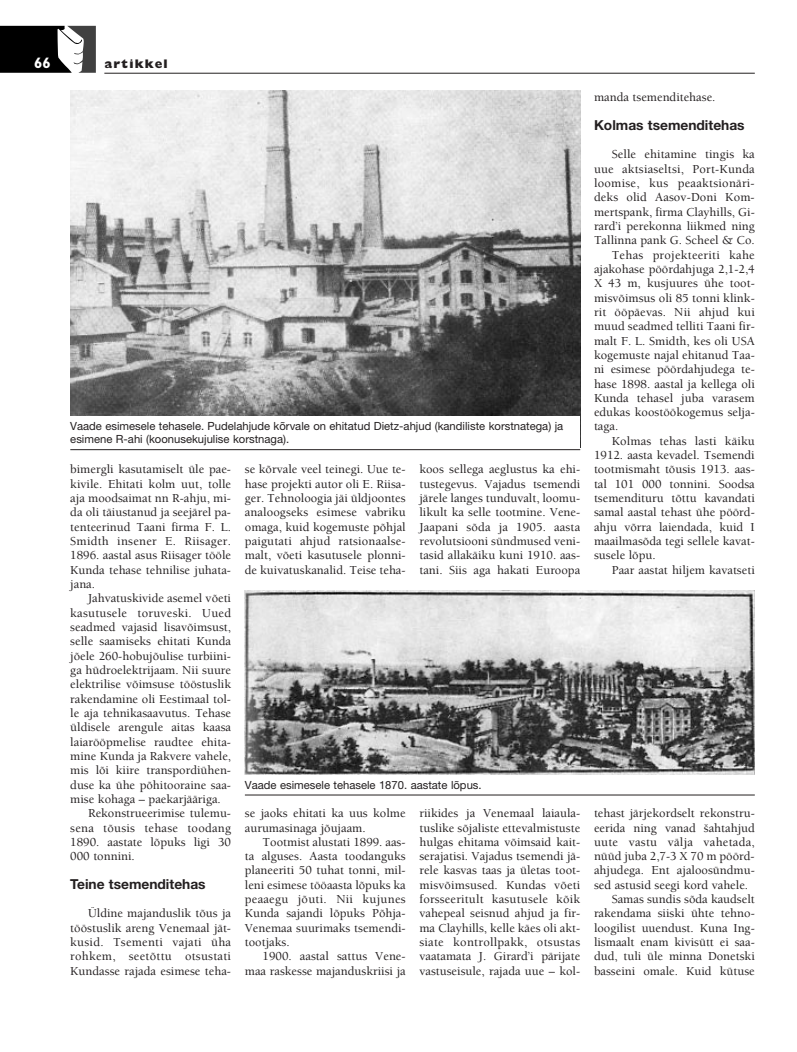
<style>
.page{position:relative;width:797px;height:1052px;background:#fff}
.page>*{position:absolute;margin:0;border:0;box-sizing:border-box;transform-origin:0 0}
.t1{font:700 15px "M Gill Sans";color:#fff}
.t2{font:700 13.75px "Helvetica Neue";color:#231f20}
.t3{font:12.5px/14.2px "Berkeley EE";color:#231f20;text-align:justify}
.t4{font:12.5px "Berkeley EE";letter-spacing:.02em;color:#231f20}
.t5{font:800 12.5px "M Gill Sans";letter-spacing:.095em;color:#231f20}
.t6{font:11.25px/12.5px "Helvetica Neue";color:#231f20}
</style>
<div class="page">
<svg style="left:0;top:26px;width:96px;height:47px"></svg>
<hr style="left:104px;top:73px;width:650px;height:1px;background:#231f20">
<img style="left:70px;top:91px;width:510px;height:325px">
<img style="left:245px;top:590px;width:509px;height:184px">
<hr style="left:245px;top:794px;width:509px;height:1px;background:#231f20">
<hr style="left:70px;top:449px;width:510px;height:1px;background:#231f20">
<p class="t1" style="left:34px;top:57px;width:18px">66</p>
<p class="t5" style="left:104px;top:59px;width:65px">artikkel</p>
<p class="t6" style="left:70px;top:421px;width:494px">Vaade esimesele tehasele. Pudelahjude kõrvale on ehitatud Dietz-ahjud (kandiliste korstnatega) ja esimene R-ahi (koonusekujulise korstnaga).</p>
<p class="t3" style="left:70px;top:463px;width:162px">bimergli kasutamiselt üle pae&shy;kivile. Ehitati kolm uut, tolle aja moodsaimat nn R-ahju, mi&shy;da oli täiustanud ja seejärel pa&shy;tenteerinud Taani firma F. L.<br>Smidth insener E. Riisager.<br>1896. aastal asus Riisager tööle Kunda tehase tehnilise juhata&shy;jana.</p>
<p class="t3" style="left:88px;top:592px;width:144px">Jahvatuskivide asemel võeti</p>
<p class="t4" style="left:70px;top:607px;width:162px">kasutusele toruveski. Uued</p>
<p class="t3" style="left:70px;top:620px;width:162px">seadmed vajasid lisavõimsust,</p>
<p class="t3" style="left:70px;top:635px;width:162px">selle saamiseks ehitati Kunda</p>
<p class="t3" style="left:70px;top:649px;width:162px">jõele 260-hobujõulise turbiini-</p>
<p class="t3" style="left:70px;top:663px;width:162px">ga hüdroelektrijaam. Nii suure</p>
<p class="t3" style="left:70px;top:678px;width:162px">elektrilise võimsuse tööstuslik</p>
<p class="t3" style="left:70px;top:692px;width:162px">rakendamine oli Eestimaal tol-</p>
<p class="t3" style="left:70px;top:706px;width:162px">le aja tehnikasaavutus. Tehase</p>
<p class="t3" style="left:70px;top:721px;width:162px">üldisele arengule aitas kaasa</p>
<p class="t3" style="left:70px;top:735px;width:162px">laiarööpmelise raudtee ehita-</p>
<p class="t3" style="left:70px;top:749px;width:162px">mine Kunda ja Rakvere vahele,</p>
<p class="t3" style="left:70px;top:764px;width:162px">mis lõi kiire transpordiühen-</p>
<p class="t3" style="left:70px;top:778px;width:162px">duse ka ühe põhitooraine saa-</p>
<p class="t3" style="left:70px;top:792px;width:152px">mise kohaga – paekarjääriga.</p>
<p class="t3" style="left:88px;top:807px;width:144px">Rekonstrueerimise tulemu-</p>
<p class="t4" style="left:70px;top:822px;width:162px">sena tõusis tehase toodang</p>
<p class="t3" style="left:70px;top:835px;width:162px">1890. aastate lõpuks ligi 30</p>
<p class="t3" style="left:70px;top:849px;width:66px">000 tonnini.</p>
<p class="t2" style="left:70px;top:878px;width:137px">Teine tsemenditehas</p>
<p class="t3" style="left:70px;top:907px;width:162px;text-indent:18px">Üldine majanduslik tõus ja tööstuslik areng Venemaal jät&shy;kusid. Tsementi vajati üha rohkem, seetõttu otsustati Kundasse rajada esimese teha-</p>
<p class="t3" style="left:245px;top:463px;width:162px">se kõrvale veel teinegi. Uue te&shy;hase projekti autor oli E. Riisa&shy;ger. Tehnoloogia jäi üldjoontes analoogseks esimese vabriku omaga, kuid kogemuste põhjal paigutati ahjud ratsionaalse&shy;malt, võeti kasutusele plonni&shy;de kuivatuskanalid. Teise teha-</p>
<p class="t3" style="left:419px;top:463px;width:162px">koos sellega aeglustus ka ehi&shy;tustegevus. Vajadus tsemendi järele langes tunduvalt, loomu&shy;likult ka selle tootmine. Vene-Jaapani sõda ja 1905. aasta revolutsiooni sündmused veni&shy;tasid allakäiku kuni 1910. aas&shy;tani. Siis aga hakati Euroopa</p>
<p class="t6" style="left:245px;top:780px;width:238px">Vaade esimesele tehasele 1870. aastate lõpus.</p>
<p class="t3" style="left:245px;top:807px;width:162px">se jaoks ehitati ka uus kolme aurumasinaga jõujaam.</p>
<p class="t3" style="left:245px;top:835px;width:162px;text-indent:18px">Tootmist alustati 1899. aas&shy;ta alguses. Aasta toodanguks planeeriti 50 tuhat tonni, mil&shy;leni esimese tööaasta lõpuks ka peaaegu jõuti. Nii kujunes Kunda sajandi lõpuks Põhja-Venemaa suurimaks tsemendi&shy;tootjaks.</p>
<p class="t3" style="left:245px;top:950px;width:162px;text-align:right">1900. aastal sattus Vene&shy;maa raskesse majanduskriisi ja</p>
<p class="t3" style="left:419px;top:807px;width:162px">riikides ja Venemaal laiaula&shy;tuslike sõjaliste ettevalmistuste hulgas ehitama võimsaid kait&shy;serajatisi. Vajadus tsemendi jä&shy;rele kasvas taas ja ületas toot&shy;misvõimsused. Kundas võeti forsseeritult kasutusele kõik vahepeal seisnud ahjud ja fir&shy;ma Clayhills, kelle käes oli akt&shy;siate kontrollpakk, otsustas vaatamata J. Girard’i pärijate vastuseisule, rajada uue – kol-</p>
<p class="t3" style="left:593px;top:91px;width:123px">manda tsemenditehase.</p>
<p class="t2" style="left:593px;top:120px;width:152px">Kolmas tsemenditehas</p>
<p class="t3" style="left:611px;top:148px;width:144px">Selle ehitamine tingis ka</p>
<p class="t3" style="left:593px;top:162px;width:162px">uue aktsiaseltsi, Port-Kunda</p>
<p class="t4" style="left:593px;top:178px;width:162px">loomise, kus peaaktsionäri-</p>
<p class="t3" style="left:593px;top:191px;width:162px">deks olid Aasov-Doni Kom-</p>
<p class="t3" style="left:593px;top:205px;width:162px">mertspank, firma Clayhills, Gi-</p>
<p class="t3" style="left:593px;top:220px;width:162px">rard’i perekonna liikmed ning</p>
<p class="t3" style="left:593px;top:234px;width:162px">Tallinna pank G. Scheel &amp; Co.</p>
<p class="t4" style="left:611px;top:250px;width:144px">Tehas projekteeriti kahe</p>
<p class="t3" style="left:593px;top:263px;width:162px">ajakohase pöördahjuga 2,1-2,4</p>
<p class="t3" style="left:593px;top:277px;width:162px">X 43 m, kusjuures ühe toot-</p>
<p class="t3" style="left:593px;top:291px;width:162px">misvõimsus oli 85 tonni klink-</p>
<p class="t3" style="left:593px;top:306px;width:162px">rit ööpäevas. Nii ahjud kui</p>
<p class="t3" style="left:593px;top:320px;width:162px">muud seadmed telliti Taani fir-</p>
<p class="t3" style="left:593px;top:334px;width:162px">malt F. L. Smidth, kes oli USA</p>
<p class="t3" style="left:593px;top:349px;width:162px">kogemuste najal ehitanud Taa-</p>
<p class="t3" style="left:593px;top:363px;width:162px">ni esimese pöördahjudega te-</p>
<p class="t3" style="left:593px;top:377px;width:162px">hase 1898. aastal ja kellega oli</p>
<p class="t3" style="left:593px;top:391px;width:162px">Kunda tehasel juba varasem</p>
<p class="t3" style="left:593px;top:406px;width:162px">edukas koostöökogemus selja-</p>
<p class="t3" style="left:593px;top:420px;width:26px">taga.</p>
<p class="t3" style="left:611px;top:434px;width:144px">Kolmas tehas lasti käiku</p>
<p class="t3" style="left:593px;top:449px;width:162px">1912. aasta kevadel. Tsemendi</p>
<p class="t3" style="left:593px;top:463px;width:162px">tootmismaht tõusis 1913. aas-</p>
<p class="t3" style="left:593px;top:477px;width:162px">tal 101 000 tonnini. Soodsa</p>
<p class="t3" style="left:593px;top:492px;width:162px">tsemendituru tõttu kavandati</p>
<p class="t3" style="left:593px;top:506px;width:162px">samal aastal tehast ühe pöörd-</p>
<p class="t3" style="left:593px;top:520px;width:162px">ahju võrra laiendada, kuid I</p>
<p class="t3" style="left:593px;top:535px;width:162px">maailmasõda tegi sellele kavat-</p>
<p class="t3" style="left:593px;top:549px;width:63px">susele lõpu.</p>
<p class="t3" style="left:611px;top:563px;width:144px">Paar aastat hiljem kavatseti</p>
<p class="t3" style="left:593px;top:807px;width:162px">tehast järjekordselt rekonstru-</p>
<p class="t3" style="left:593px;top:821px;width:162px">eerida ning vanad ãahtahjud</p>
<p class="t4" style="left:593px;top:836px;width:162px">uute vastu välja vahetada,</p>
<p class="t3" style="left:593px;top:849px;width:162px">nüüd juba 2,7-3 X 70 m pöörd-</p>
<p class="t3" style="left:593px;top:864px;width:162px">ahjudega. Ent ajaloosündmu-</p>
<p class="t3" style="left:593px;top:878px;width:155px">sed astusid seegi kord vahele.</p>
<p class="t3" style="left:611px;top:892px;width:144px">Samas sundis sõda kaudselt</p>
<p class="t3" style="left:593px;top:907px;width:162px">rakendama siiski ühte tehno-</p>
<p class="t3" style="left:593px;top:921px;width:162px">loogilist uuendust. Kuna Ing-</p>
<p class="t3" style="left:593px;top:935px;width:162px">lismaalt enam kivisütt ei saa-</p>
<p class="t3" style="left:593px;top:950px;width:162px">dud, tuli üle minna Donetski</p>
<p class="t3" style="left:593px;top:964px;width:162px">basseini omale. Kuid kütuse</p>
</div>
